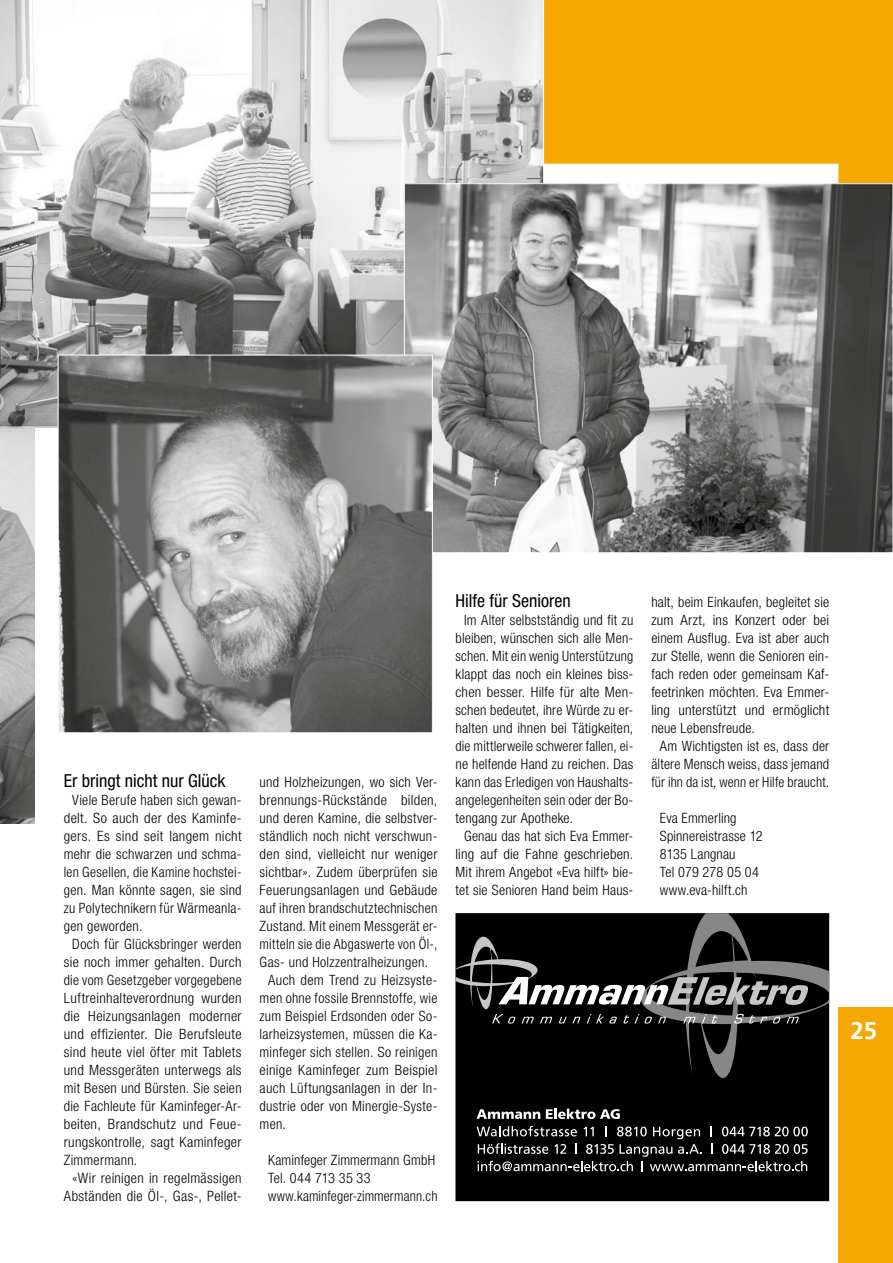
<style>
.page{position:relative;width:893px;height:1263px;background:#fff}
.page>*{position:absolute;margin:0;border:0;box-sizing:border-box;transform-origin:0 0}
.t1{font:700 24px "Frutiger LT Std";color:#fff}
.t2{font:condensed 18px "Helvetica Neue LT Std";color:#000}
.t3{font:300 condensed 14.25px/18px "Helvetica Neue LT Std";letter-spacing:.02em;color:#000}
</style>
<div class="page">
<div style="left:839px;top:1008px;width:54px;height:255px;background:#f5a800"></div>
<svg style="left:544px;top:0;width:349px;height:183px;background:#f5af16"></svg>
<div style="left:455px;top:1079px;width:374px;height:122px;background:#000"></div>
<svg style="left:477px;top:1109px;width:63px;height:10px"></svg>
<svg style="left:546px;top:1108px;width:74px;height:11px"></svg>
<svg style="left:476px;top:1126px;width:332px;height:45px;background:#2e2e2e"></svg>
<svg style="left:455px;top:913px;width:374px;height:166px;background:#212121"></svg>
<img style="left:0;top:427px;width:34px;height:396px">
<svg style="left:0;top:0;width:544px;height:427px"></svg>
<img style="left:406px;top:185px;width:485px;height:366px">
<img style="left:60px;top:357px;width:371px;height:374px">
<div style="left:58px;top:355px;width:375px;height:378px;border:1px solid #fff"></div>
<p class="t2" style="left:64px;top:770px;width:163px">Er bringt nicht nur Glück</p>
<p class="t3" style="left:72px;top:791px;width:171px">Viele Berufe haben sich gewan-</p>
<p class="t3" style="left:64px;top:809px;width:179px">delt. So auch der des Kaminfe-</p>
<p class="t3" style="left:64px;top:827px;width:179px">gers. Es sind seit langem nicht</p>
<p class="t3" style="left:64px;top:845px;width:179px">mehr die schwarzen und schma-</p>
<p class="t3" style="left:64px;top:863px;width:179px">len Gesellen, die Kamine hochstei-</p>
<p class="t3" style="left:64px;top:881px;width:179px">gen. Man könnte sagen, sie sind</p>
<p class="t3" style="left:64px;top:899px;width:179px">zu Polytechnikern für Wärmeanla-</p>
<p class="t3" style="left:64px;top:917px;width:80px">gen geworden.</p>
<p class="t3" style="left:72px;top:935px;width:171px">Doch für Glücksbringer werden</p>
<p class="t3" style="left:64px;top:953px;width:179px">sie noch immer gehalten. Durch</p>
<p class="t3" style="left:64px;top:971px;width:179px">die vom Gesetzgeber vorgegebene</p>
<p class="t3" style="left:64px;top:989px;width:179px">Luftreinhalteverordnung wurden</p>
<p class="t3" style="left:64px;top:1007px;width:179px">die Heizungsanlagen moderner</p>
<p class="t3" style="left:64px;top:1025px;width:179px">und effizienter. Die Berufsleute</p>
<p class="t3" style="left:64px;top:1043px;width:179px">sind heute viel öfter mit Tablets</p>
<p class="t3" style="left:64px;top:1061px;width:179px">und Messgeräten unterwegs als</p>
<p class="t3" style="left:64px;top:1079px;width:179px">mit Besen und Bürsten. Sie seien</p>
<p class="t3" style="left:64px;top:1097px;width:179px">die Fachleute für Kaminfeger-Ar-</p>
<p class="t3" style="left:64px;top:1115px;width:179px">beiten, Brandschutz und Feue-</p>
<p class="t3" style="left:64px;top:1133px;width:179px">rungskontrolle, sagt Kaminfeger</p>
<p class="t3" style="left:64px;top:1151px;width:75px">Zimmermann.</p>
<p class="t3" style="left:72px;top:1169px;width:171px">«Wir reinigen in regelmässigen</p>
<p class="t3" style="left:64px;top:1187px;width:179px">Abständen die Öl-, Gas-, Pellet-</p>
<p class="t3" style="left:260px;top:773px;width:179px">und Holzheizungen, wo sich Ver-</p>
<p class="t3" style="left:260px;top:791px;width:179px">brennungs-Rückstände bilden,</p>
<p class="t3" style="left:260px;top:809px;width:179px">und deren Kamine, die selbstver-</p>
<p class="t3" style="left:260px;top:827px;width:179px">ständlich noch nicht verschwun-</p>
<p class="t3" style="left:260px;top:845px;width:179px">den sind, vielleicht nur weniger</p>
<p class="t3" style="left:260px;top:863px;width:179px">sichtbar». Zudem überprüfen sie</p>
<p class="t3" style="left:260px;top:881px;width:179px">Feuerungsanlagen und Gebäude</p>
<p class="t3" style="left:260px;top:899px;width:179px">auf ihren brandschutztechnischen</p>
<p class="t3" style="left:260px;top:917px;width:179px">Zustand. Mit einem Messgerät er-</p>
<p class="t3" style="left:260px;top:935px;width:179px">mitteln sie die Abgaswerte von Öl-,</p>
<p class="t3" style="left:260px;top:953px;width:170px">Gas- und Holzzentralheizungen.</p>
<p class="t3" style="left:268px;top:971px;width:171px">Auch dem Trend zu Heizsyste-</p>
<p class="t3" style="left:260px;top:989px;width:179px">men ohne fossile Brennstoffe, wie</p>
<p class="t3" style="left:260px;top:1007px;width:179px">zum Beispiel Erdsonden oder So-</p>
<p class="t3" style="left:260px;top:1025px;width:179px">larheizsystemen, müssen die Ka-</p>
<p class="t3" style="left:260px;top:1043px;width:179px">minfeger sich stellen. So reinigen</p>
<p class="t3" style="left:260px;top:1061px;width:179px">einige Kaminfeger zum Beispiel</p>
<p class="t3" style="left:260px;top:1079px;width:179px">auch Lüftungsanlagen in der In-</p>
<p class="t3" style="left:260px;top:1097px;width:179px">dustrie oder von Minergie-Syste-</p>
<p class="t3" style="left:260px;top:1115px;width:28px">men.</p>
<p class="t3" style="left:268px;top:1151px;width:171px">Kaminfeger Zimmermann GmbH<br>Tel. 044 713 35 33 www.kaminfeger-zimmermann.ch</p>
<p class="t2" style="left:455px;top:590px;width:117px">Hilfe für Senioren</p>
<p class="t3" style="left:464px;top:611px;width:171px">Im Alter selbstständig und fit zu</p>
<p class="t3" style="left:455px;top:629px;width:179px">bleiben, wünschen sich alle Men-</p>
<p class="t3" style="left:455px;top:647px;width:179px">schen. Mit ein wenig Unterstützung</p>
<p class="t3" style="left:455px;top:665px;width:179px">klappt das noch ein kleines biss-</p>
<p class="t3" style="left:455px;top:683px;width:179px">chen besser. Hilfe für alte Men-</p>
<p class="t3" style="left:455px;top:701px;width:179px">schen bedeutet, ihre Würde zu er-</p>
<p class="t3" style="left:455px;top:719px;width:179px">halten und ihnen bei Tätigkeiten,</p>
<p class="t3" style="left:455px;top:737px;width:179px">die mittlerweile schwerer fallen, ei-</p>
<p class="t3" style="left:455px;top:755px;width:179px">ne helfende Hand zu reichen. Das</p>
<p class="t3" style="left:455px;top:773px;width:179px">kann das Erledigen von Haushalts-</p>
<p class="t3" style="left:455px;top:791px;width:179px">angelegenheiten sein oder der Bo-</p>
<p class="t3" style="left:455px;top:809px;width:119px">tengang zur Apotheke.</p>
<p class="t3" style="left:464px;top:827px;width:171px">Genau das hat sich Eva Emmer-</p>
<p class="t3" style="left:455px;top:845px;width:179px">ling auf die Fahne geschrieben.</p>
<p class="t3" style="left:455px;top:863px;width:179px">Mit ihrem Angebot «Eva hilft» bie-</p>
<p class="t3" style="left:455px;top:881px;width:179px">tet sie Senioren Hand beim Haus-</p>
<p class="t3" style="left:651px;top:593px;width:179px">halt, beim Einkaufen, begleitet sie</p>
<p class="t3" style="left:651px;top:611px;width:179px">zum Arzt, ins Konzert oder bei</p>
<p class="t3" style="left:651px;top:629px;width:179px">einem Ausflug. Eva ist aber auch</p>
<p class="t3" style="left:651px;top:647px;width:179px">zur Stelle, wenn die Senioren ein-</p>
<p class="t3" style="left:651px;top:665px;width:179px">fach reden oder gemeinsam Kaf-</p>
<p class="t3" style="left:651px;top:683px;width:179px">feetrinken möchten. Eva Emmer-</p>
<p class="t3" style="left:651px;top:701px;width:179px">ling unterstützt und ermöglicht</p>
<p class="t3" style="left:651px;top:719px;width:105px">neue Lebensfreude.</p>
<p class="t3" style="left:660px;top:737px;width:171px">Am Wichtigsten ist es, dass der</p>
<p class="t3" style="left:651px;top:755px;width:179px">ältere Mensch weiss, dass jemand</p>
<p class="t3" style="left:651px;top:773px;width:179px">für ihn da ist, wenn er Hilfe braucht.</p>
<p class="t3" style="left:660px;top:809px;width:104px">Eva Emmerling<br>Spinnereistrasse 12<br>8135 Langnau<br>Tel 079 278 05 04 www.eva-hilft.ch</p>
<h1 class="t1" style="left:850px;top:1016px;width:28px">25</h1>
</div>
